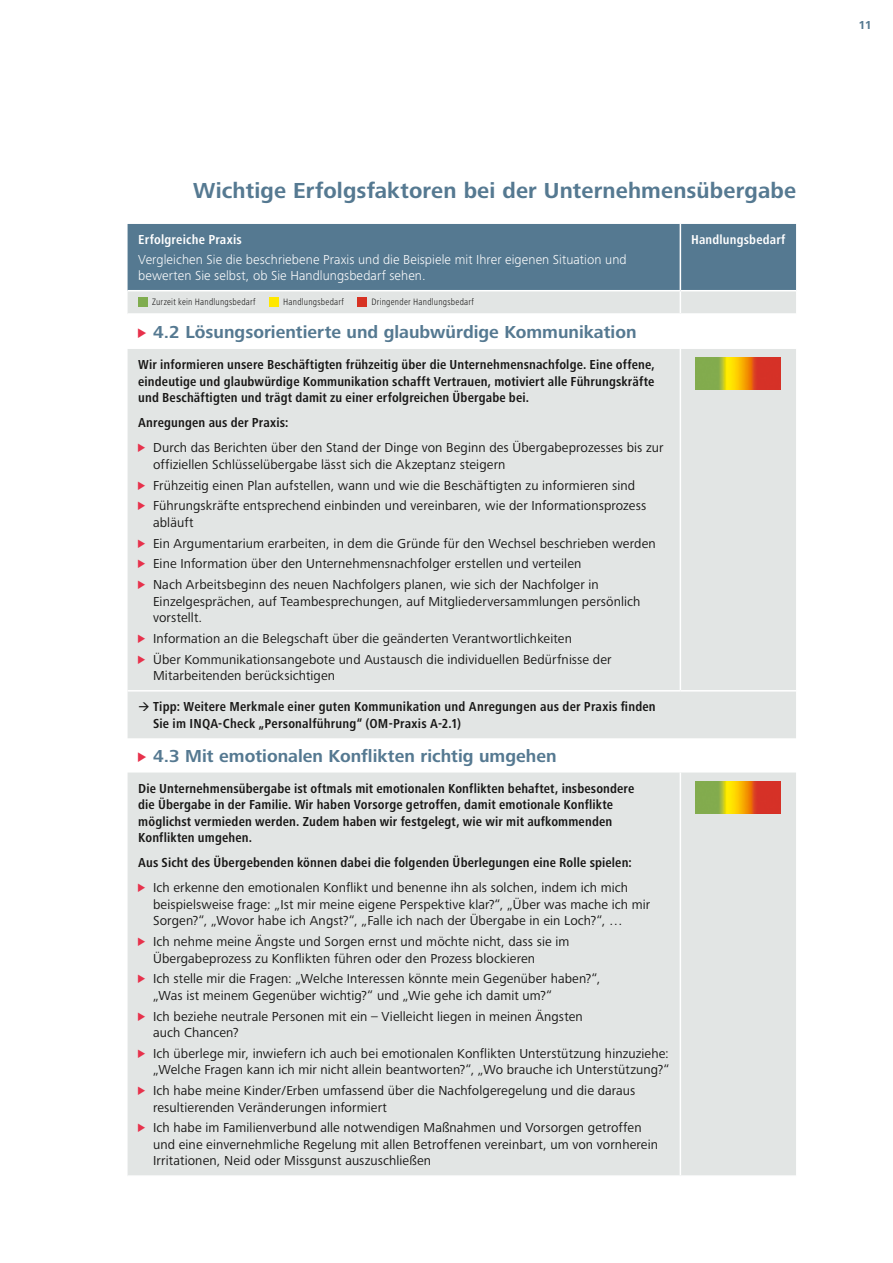
<style>
.page{position:relative;width:893px;height:1263px;background:#fff}
.page>*{position:absolute;margin:0;border:0;box-sizing:border-box;transform-origin:0 0}
.t1{font:700 22.5px "Frutiger Next Pro";letter-spacing:.005em;color:#557991}
.h2_GUB_Head_Text{font:700 18px "Frutiger Next Pro";color:#557991}
.p_Aufzählung_9p_Abst{font:13.5px/16.5px "Frutiger Next Pro";letter-spacing:.01em;color:#181716}
.P_Zwischenüberschrif{font:700 condensed 13.5px/16.5px "Frutiger Next Pro";letter-spacing:.01em;color:#181716;text-align:justify}
.p_Pfeiltext_HinweisC{font:700 condensed 13.5px/16.5px "Frutiger Next Pro";letter-spacing:.015em;color:#181716}
.p_Erfolgreiche_Praxi{font:300 13.5px/15.8px "Frutiger Next Pro";letter-spacing:.01em;color:#fff}
.p_Erfolgreiche_Praxi-2{font:700 condensed 13.5px "Frutiger Next Pro";letter-spacing:.015em;color:#fff}
.p_Handlungsbedarf{font:700 condensed 13.35px "Frutiger Next Pro";letter-spacing:.015em;color:#fff}
.t2{font:700 12px "Frutiger Next Pro";color:#557991}
.p_2_Beschriftung{font:300 condensed 9.6px "Frutiger Next Pro";letter-spacing:.02em;color:#181716}
.s1{font-family:"INQA Triangel";font-weight:400;font-size:12px;color:#e7314b}
.s2{font-family:"INQA Triangel";font-size:10.5px;color:#e7314b}
</style>
<div class="page">
<div style="left:128px;top:349px;width:668px;height:826px;background:#e2e5e4"></div>
<svg style="left:128px;top:224px;width:668px;height:89px;background:#7995a6"></svg>
<hr style="left:680px;top:349px;width:1px;height:341px;background:#fff">
<hr style="left:680px;top:772px;width:1px;height:403px;background:#fff">
<hr style="left:128px;top:690px;width:552px;height:1px;background:#fff">
<hr style="left:680px;top:690px;width:116px;height:1px;background:#fff">
<div style="left:138px;top:298px;width:10px;height:9px;background:#80ad4f"></div>
<div style="left:269px;top:298px;width:10px;height:9px;background:#ffe800"></div>
<div style="left:358px;top:298px;width:9px;height:9px;background:#d73223"></div>
<img style="left:696px;top:357px;width:85px;height:33px">
<img style="left:696px;top:781px;width:85px;height:32px">
<svg style="left:139px;top:702px;width:10px;height:9px"></svg>
<h1 class="t1" style="left:193px;top:178px;width:604px">Wichtige Erfolgsfaktoren bei der Unternehmensübergabe</h1>
<p class="p_Erfolgreiche_Praxi-2" style="left:138px;top:232px;width:105px">Erfolgreiche Praxis</p>
<p class="p_Erfolgreiche_Praxi" style="left:138px;top:252px;width:490px">Vergleichen Sie die beschriebene Praxis und die Beispiele mit Ihrer eigenen Situation und bewerten Sie selbst, ob Sie Handlungsbedarf sehen.</p>
<p class="p_Handlungsbedarf" style="left:691px;top:232px;width:96px">Handlungsbedarf</p>
<p class="p_2_Beschriftung" style="left:152px;top:296px;width:105px">Zurzeit kein Handlungsbedarf</p>
<p class="p_2_Beschriftung" style="left:283px;top:296px;width:62px">Handlungsbedarf</p>
<p class="p_2_Beschriftung" style="left:371px;top:296px;width:104px">Dringender Handlungsbedarf</p>
<p class="h2_GUB_Head_Text" style="left:138px;top:322px;width:500px"><span class="s1">&gt;</span> 4.2 Lösungsorientierte und glaubwürdige Kommunikation</p>
<p class="P_Zwischenüberschrif" style="left:138px;top:357px;width:518px">Wir informieren unsere Beschäftigten frühzeitig über die Unternehmensnachfolge. Eine offene, eindeutige und glaubwürdige Kommunikation schafft Vertrauen, motiviert alle Führungskräfte und Beschäftigten und trägt damit zu einer erfolgreichen Übergabe bei.</p>
<p class="P_Zwischenüberschrif" style="left:138px;top:415px;width:152px">Anregungen aus der Praxis:</p>
<p class="p_Aufzählung_9p_Abst" style="left:153px;top:440px;width:512px;text-indent:-15px"><span class="s2">&gt;</span> Durch das Berichten über den Stand der Dinge von Beginn des Übergabeprozesses bis zur offiziellen Schlüsselübergabe lässt sich die Akzeptanz steigern</p>
<p class="p_Aufzählung_9p_Abst" style="left:138px;top:477px;width:498px"><span class="s2">&gt;</span> Frühzeitig einen Plan aufstellen, wann und wie die Beschäftigten zu informieren sind</p>
<p class="p_Aufzählung_9p_Abst" style="left:153px;top:498px;width:495px;text-indent:-15px"><span class="s2">&gt;</span> Führungskräfte entsprechend einbinden und vereinbaren, wie der Informationsprozess abläuft</p>
<p class="p_Aufzählung_9p_Abst" style="left:138px;top:535px;width:519px"><span class="s2">&gt;</span> Ein Argumentarium erarbeiten, in dem die Gründe für den Wechsel beschrieben werden</p>
<p class="p_Aufzählung_9p_Abst" style="left:138px;top:556px;width:445px"><span class="s2">&gt;</span> Eine Information über den Unternehmensnachfolger erstellen und verteilen</p>
<p class="p_Aufzählung_9p_Abst" style="left:153px;top:576px;width:489px;text-indent:-15px"><span class="s2">&gt;</span> Nach Arbeitsbeginn des neuen Nachfolgers planen, wie sich der Nachfolger in<br>Einzelgesprächen, auf Teambesprechungen, auf Mitgliederversammlungen persönlich vorstellt.</p>
<p class="p_Aufzählung_9p_Abst" style="left:138px;top:630px;width:435px"><span class="s2">&gt;</span> Information an die Belegschaft über die geänderten Verantwortlichkeiten</p>
<p class="p_Aufzählung_9p_Abst" style="left:153px;top:651px;width:460px;text-indent:-15px"><span class="s2">&gt;</span> Über Kommunikationsangebote und Austausch die individuellen Bedürfnisse der<br>Mitarbeitenden berücksichtigen</p>
<p class="p_Pfeiltext_HinweisC" style="left:153px;top:698px;width:504px">Tipp: Weitere Merkmale einer guten Kommunikation und Anregungen aus der Praxis finden<br>Sie im INQA-Check „Personalführung“ (OM-Praxis A-2.1)</p>
<p class="h2_GUB_Head_Text" style="left:138px;top:746px;width:420px"><span class="s1">&gt;</span> 4.3 Mit emotionalen Konflikten richtig umgehen</p>
<p class="P_Zwischenüberschrif" style="left:138px;top:780px;width:498px;text-align:left">Die Unternehmensübergabe ist oftmals mit emotionalen Konflikten behaftet, insbesondere die Übergabe in der Familie. Wir haben Vorsorge getroffen, damit emotionale Konflikte möglichst vermieden werden. Zudem haben wir festgelegt, wie wir mit aufkommenden Konflikten umgehen.</p>
<p class="P_Zwischenüberschrif" style="left:138px;top:855px;width:495px">Aus Sicht des Übergebenden können dabei die folgenden Überlegungen eine Rolle spielen:</p>
<p class="p_Aufzählung_9p_Abst" style="left:153px;top:880px;width:499px;text-indent:-15px"><span class="s2">&gt;</span> Ich erkenne den emotionalen Konflikt und benenne ihn als solchen, indem ich mich beispielsweise frage: „Ist mir meine eigene Perspektive klar?“, „Über was mache ich mir<br>Sorgen?“, „Wovor habe ich Angst?“, „Falle ich nach der Übergabe in ein Loch?“, …</p>
<p class="p_Aufzählung_9p_Abst" style="left:153px;top:933px;width:418px;text-indent:-15px"><span class="s2">&gt;</span> Ich nehme meine Ängste und Sorgen ernst und möchte nicht, dass sie im<br>Übergabeprozess zu Konflikten führen oder den Prozess blockieren</p>
<p class="p_Aufzählung_9p_Abst" style="left:153px;top:971px;width:449px;text-indent:-15px"><span class="s2">&gt;</span> Ich stelle mir die Fragen: „Welche Interessen könnte mein Gegenüber haben?“, „Was ist meinem Gegenüber wichtig?“ und „Wie gehe ich damit um?“</p>
<p class="p_Aufzählung_9p_Abst" style="left:153px;top:1008px;width:431px;text-indent:-15px"><span class="s2">&gt;</span> Ich beziehe neutrale Personen mit ein – Vielleicht liegen in meinen Ängsten auch Chancen?</p>
<p class="p_Aufzählung_9p_Abst" style="left:138px;top:1045px;width:533px;text-align:right"><span class="s2">&gt;</span> Ich überlege mir, inwiefern ich auch bei emotionalen Konflikten Unterstützung hinzuziehe: „Welche Fragen kann ich mir nicht allein beantworten?“, „Wo brauche ich Unterstützung?“</p>
<p class="p_Aufzählung_9p_Abst" style="left:153px;top:1082px;width:484px;text-indent:-15px"><span class="s2">&gt;</span> Ich habe meine Kinder/Erben umfassend über die Nachfolgeregelung und die daraus resultierenden Veränderungen informiert</p>
<p class="p_Aufzählung_9p_Abst" style="left:153px;top:1120px;width:506px;text-indent:-15px"><span class="s2">&gt;</span> Ich habe im Familienverbund alle notwendigen Maßnahmen und Vorsorgen getroffen und eine einvernehmliche Regelung mit allen Betroffenen vereinbart, um von vornherein<br>Irritationen, Neid oder Missgunst auszuschließen</p>
<p class="t2" style="left:858px;top:18px;width:15px">11</p>
</div>
